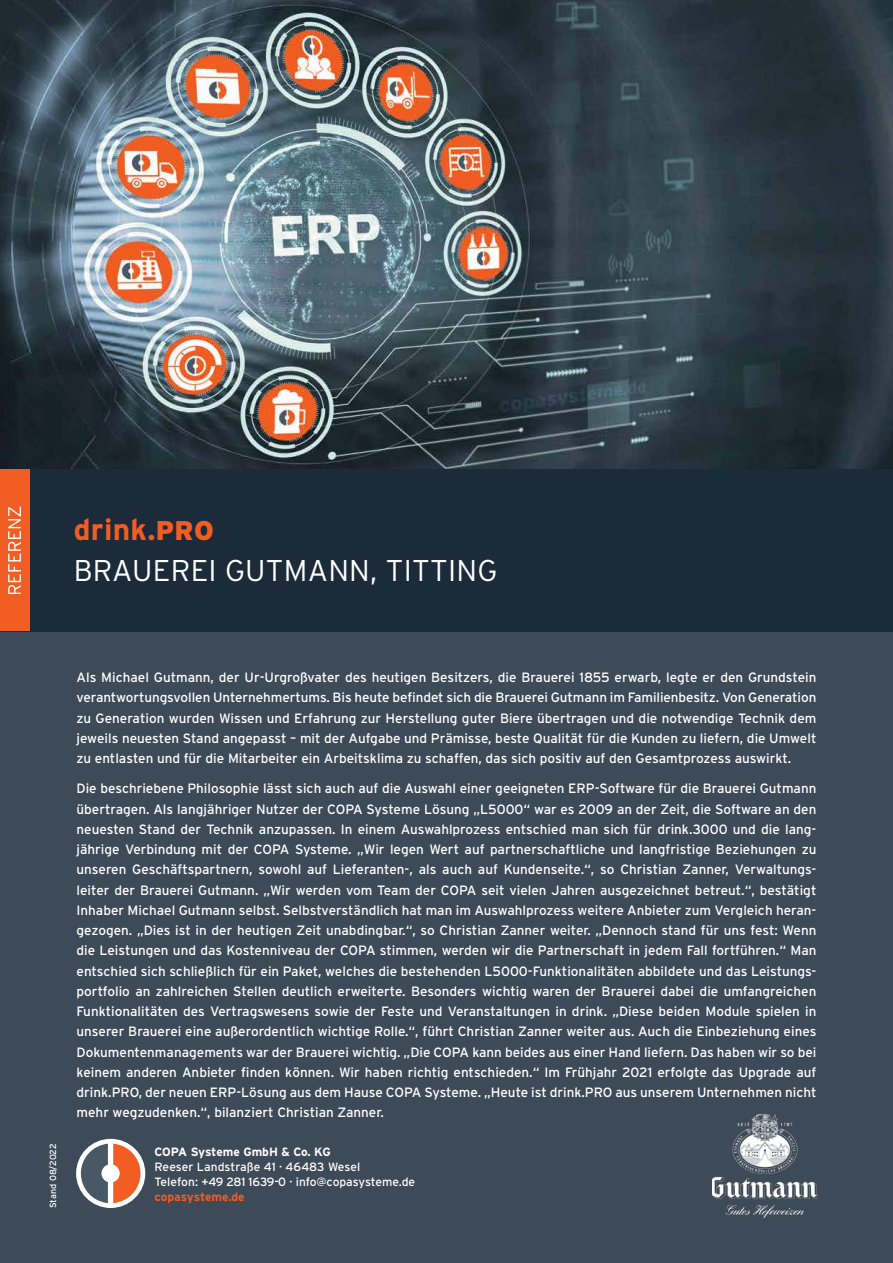
<style>
.page{position:relative;width:893px;height:1263px;background:#3d4a57}
.page>*{position:absolute;margin:0;border:0;box-sizing:border-box;transform-origin:0 0}
.t1{font:300 30px/40.5px "Interstate";letter-spacing:.01em;color:#fff}
.t2{font:13.5px/20.2px "Interstate";color:#fff;text-align:justify}
.t3{font:12px/15px "Interstate";letter-spacing:-.005em;color:#fff}
.t4{font:700 12px "Interstate";letter-spacing:-.015em;color:#fff}
.t5{font:9px "Interstate";letter-spacing:-.01em;color:#fff}
.s1{font-weight:700;color:#f15d22}
.s2{font-weight:900;font-size:27px;color:#f15d22}
.s3{font-size:12.75px}
</style>
<div class="page">
<img style="left:0;top:0;width:893px;height:469px">
<div style="left:29px;top:469px;width:864px;height:162px;background:#1c2b39"></div>
<div style="left:76px;top:1139px;width:69px;height:69px;background:#fff;border-radius:50%"></div>
<svg style="left:81px;top:1144px;width:60px;height:59px"></svg>
<div style="left:0;top:469px;width:29px;height:162px;background:#f15d22"></div>
<svg style="left:8px;top:507px;width:13px;height:87px"></svg>
<img style="left:712px;top:1115px;width:106px;height:102px">
<h1 class="t1" style="left:74px;top:509px;width:425px"><span class="s1">drink.</span><span class="s2">PRO<br></span>BRAUEREI GUTMANN, TITTING</h1>
<p class="t2" style="left:77px;top:667px;width:741px">Als Michael Gutmann, der Ur-Urgroßvater des heutigen Besitzers, die Brauerei 1855 erwarb, legte er den Grundstein verantwortungsvollen Unternehmertums. Bis heute befindet sich die Brauerei Gutmann im Familienbesitz. Von Generation zu Generation wurden Wissen und Erfahrung zur Herstellung guter Biere übertragen und die notwendige Technik dem jeweils neuesten Stand angepasst – mit der Aufgabe und Prämisse, beste Qualität für die Kunden zu liefern, die Umwelt zu entlasten und für die Mitarbeiter ein Arbeitsklima zu schaffen, das sich positiv auf den Gesamtprozess auswirkt.</p>
<p class="t2" style="left:77px;top:778px;width:741px">Die beschriebene Philosophie lässt sich auch auf die Auswahl einer geeigneten ERP-Software für die Brauerei Gutmann übertragen. Als langjähriger Nutzer der COPA Systeme Lösung „L5000“ war es 2009 an der Zeit, die Software an den neuesten Stand der Technik anzupassen. In einem Auswahlprozess entschied man sich für drink.3000 und die lang&shy;jährige Verbindung mit der COPA Systeme. „Wir legen Wert auf partnerschaftliche und langfristige Beziehungen zu unseren Geschäftspartnern, sowohl auf Lieferanten-, als auch auf Kundenseite.“, so Christian Zanner, Verwaltungs&shy;leiter der Brauerei Gutmann. „Wir werden vom Team der COPA seit vielen Jahren ausgezeichnet betreut.“, bestätigt Inhaber Michael Gutmann selbst. Selbstverständlich hat man im Auswahlprozess weitere Anbieter zum Vergleich heran&shy;gezogen. „Dies ist in der heutigen Zeit unabdingbar.“, so Christian Zanner weiter. „Dennoch stand für uns fest: Wenn die Leistungen und das Kostenniveau der COPA stimmen, werden wir die Partnerschaft in jedem Fall fortführen.“ Man entschied sich schließlich für ein Paket, welches die bestehenden L5000-Funktionalitäten abbildete und das Leistungs&shy;portfolio an zahlreichen Stellen deutlich erweiterte. Besonders wichtig waren der Brauerei dabei die umfangreichen Funktionalitäten des Vertragswesens sowie der Feste und Veranstaltungen in drink. „Diese beiden Module spielen in unserer Brauerei eine außerordentlich wichtige Rolle.“, führt Christian Zanner weiter aus. Auch die Einbeziehung eines Dokumentenmanagements war der Brauerei wichtig. „Die COPA kann beides aus einer Hand liefern. Das haben wir so bei keinem anderen Anbieter finden können. Wir haben richtig entschieden.“ Im Frühjahr 2021 erfolgte das Upgrade auf drink.PRO, der neuen ERP-Lösung aus dem Hause COPA Systeme. „Heute ist drink.PRO aus unserem Unternehmen nicht mehr wegzudenken.“, bilanziert Christian Zanner.</p>
<p class="t5" style="left:48px;top:1208px;width:67px;rotate:-90deg">Stand 08/2022</p>
<p class="t4" style="left:155px;top:1145px;width:178px">COPA Systeme GmbH &amp; Co. KG</p>
<p class="t3" style="left:155px;top:1159px;width:262px">Reeser Landstraße 41 · 46483 Wesel<br>Telefon: +49 281 1639<span class="s3">-</span>0 · info@copasysteme.de <span class="s1">copasysteme.de</span></p>
</div>
